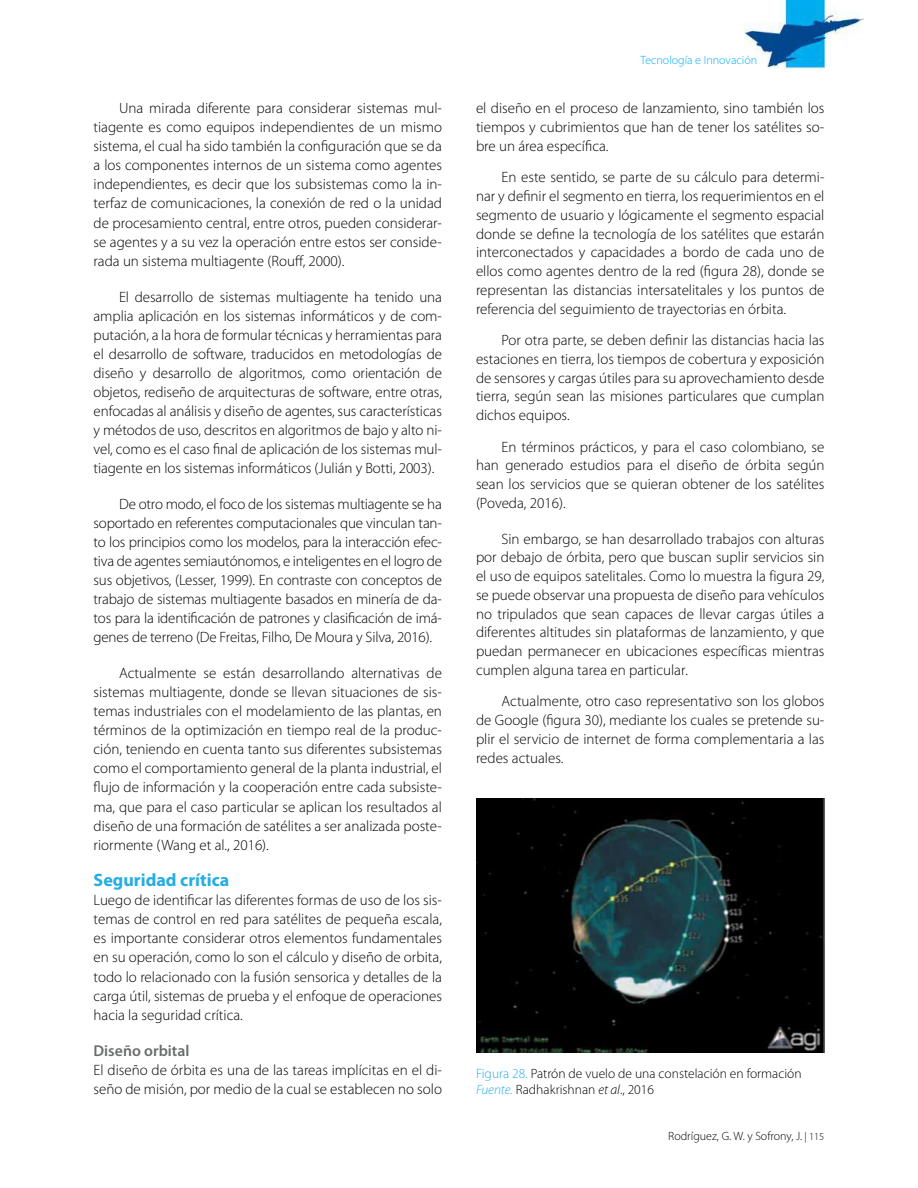
<style>
.page{position:relative;width:918px;height:1188px;background:#fff}
.page>*{position:absolute;margin:0;border:0;box-sizing:border-box;transform-origin:0 0}
.t1{font:700 18px "Myriad Pro";color:#25ade3}
.t2{font:600 15.75px "Myriad Pro";color:#6a6c6c}
.t3{font:300 15px/19px "Myriad Pro";color:#000;text-align:justify}
.t4{font:300 13.5px/16.5px "Myriad Pro";color:#000}
.t5{font:300 12px "Myriad Pro";color:#000}
.t6{font:300 12px "Myriad Pro";color:#00aef2}
.s1{color:#25ade3}
.s2{font-style:italic;color:#25ade3}
.s3{font-style:italic}
.s4{font-size:10.5px}
</style>
<div class="page">
<img style="left:744px;top:0;width:120px;height:68px">
<img style="left:476px;top:799px;width:348px;height:254px">
<p class="t6" style="left:641px;top:53px;width:118px">Tecnología e Innovación</p>
<p class="t3" style="left:94px;top:99px;width:350px;text-indent:26px">Una mirada diferente para considerar sistemas mul&shy;tiagente es como equipos independientes de un mismo sistema, el cual ha sido también la configuración que se da a los componentes internos de un sistema como agentes independientes, es decir que los subsistemas como la in&shy;terfaz de comunicaciones, la conexión de red o la unidad de procesamiento central, entre otros, pueden considerar&shy;se agentes y a su vez la operación entre estos ser conside&shy;rada un sistema multiagente (Rouff, 2000).</p>
<p class="t3" style="left:94px;top:287px;width:350px;text-indent:26px">El desarrollo de sistemas multiagente ha tenido una amplia aplicación en los sistemas informáticos y de com&shy;putación, a la hora de formular técnicas y herramientas para el desarrollo de software, traducidos en metodologías de diseño y desarrollo de algoritmos, como orientación de objetos, rediseño de arquitecturas de software, entre otras, enfocadas al análisis y diseño de agentes, sus características y métodos de uso, descritos en algoritmos de bajo y alto ni&shy;vel, como es el caso final de aplicación de los sistemas mul&shy;tiagente en los sistemas informáticos (Julián y Botti, 2003).</p>
<p class="t3" style="left:94px;top:494px;width:350px;text-indent:26px">De otro modo, el foco de los sistemas multiagente se ha soportado en referentes computacionales que vinculan tan&shy;to los principios como los modelos, para la interacción efec&shy;tiva de agentes semiautónomos, e inteligentes en el logro de sus objetivos, (Lesser, 1999). En contraste con conceptos de trabajo de sistemas multiagente basados en minería de da&shy;tos para la identificación de patrones y clasificación de imá&shy;genes de terreno (De Freitas, Filho, De Moura y Silva, 2016).</p>
<p class="t3" style="left:94px;top:664px;width:350px;text-indent:26px">Actualmente se están desarrollando alternativas de sistemas multiagente, donde se llevan situaciones de sis&shy;temas industriales con el modelamiento de las plantas, en términos de la optimización en tiempo real de la produc&shy;ción, teniendo en cuenta tanto sus diferentes subsistemas como el comportamiento general de la planta industrial, el flujo de información y la cooperación entre cada subsiste&shy;ma, que para el caso particular se aplican los resultados al diseño de una formación de satélites a ser analizada poste&shy;riormente (Wang et al., 2016).</p>
<p class="t1" style="left:94px;top:869px;width:137px">Seguridad crítica</p>
<p class="t3" style="left:94px;top:891px;width:350px">Luego de identificar las diferentes formas de uso de los sis&shy;temas de control en red para satélites de pequeña escala, es importante considerar otros elementos fundamentales en su operación, como lo son el cálculo y diseño de orbita, todo lo relacionado con la fusión sensorica y detalles de la carga útil, sistemas de prueba y el enfoque de operaciones hacia la seguridad crítica.</p>
<p class="t2" style="left:94px;top:1042px;width:97px">Diseño orbital</p>
<p class="t3" style="left:94px;top:1061px;width:350px">El diseño de órbita es una de las tareas implícitas en el di&shy;seño de misión, por medio de la cual se establecen no solo</p>
<p class="t4" style="left:476px;top:1065px;width:327px"><span class="s1">Figura 28.</span> Patrón de vuelo de una constelación en formación<br><span class="s2">Fuente.</span> Radhakrishnan <span class="s3">et al</span>., 2016</p>
<p class="t3" style="left:476px;top:99px;width:350px">el diseño en el proceso de lanzamiento, sino también los tiempos y cubrimientos que han de tener los satélites so&shy;bre un área específica.</p>
<p class="t3" style="left:476px;top:168px;width:350px;text-indent:26px">En este sentido, se parte de su cálculo para determi&shy;nar y definir el segmento en tierra, los requerimientos en el segmento de usuario y lógicamente el segmento espacial donde se define la tecnología de los satélites que estarán interconectados y capacidades a bordo de cada uno de ellos como agentes dentro de la red (figura 28), donde se representan las distancias intersatelitales y los puntos de referencia del seguimiento de trayectorias en órbita.</p>
<p class="t3" style="left:476px;top:331px;width:350px;text-indent:26px">Por otra parte, se deben definir las distancias hacia las estaciones en tierra, los tiempos de cobertura y exposición de sensores y cargas útiles para su aprovechamiento desde tierra, según sean las misiones particulares que cumplan dichos equipos.</p>
<p class="t3" style="left:476px;top:437px;width:350px;text-indent:26px">En términos prácticos, y para el caso colombiano, se han generado estudios para el diseño de órbita según sean los servicios que se quieran obtener de los satélites (Poveda, 2016).</p>
<p class="t3" style="left:476px;top:529px;width:350px;text-indent:26px">Sin embargo, se han desarrollado trabajos con alturas por debajo de órbita, pero que buscan suplir servicios sin el uso de equipos satelitales. Como lo muestra la figura 29, se puede observar una propuesta de diseño para vehículos no tripulados que sean capaces de llevar cargas útiles a diferentes altitudes sin plataformas de lanzamiento, y que puedan permanecer en ubicaciones específicas mientras cumplen alguna tarea en particular.</p>
<p class="t3" style="left:476px;top:692px;width:350px;text-indent:26px">Actualmente, otro caso representativo son los globos de Google (figura 30), mediante los cuales se pretende su&shy;plir el servicio de internet de forma complementaria a las redes actuales.</p>
<p class="t5" style="left:668px;top:1129px;width:158px">Rodríguez, G. W. y Sofrony, J. <span class="s4">| 115</span></p>
</div>
